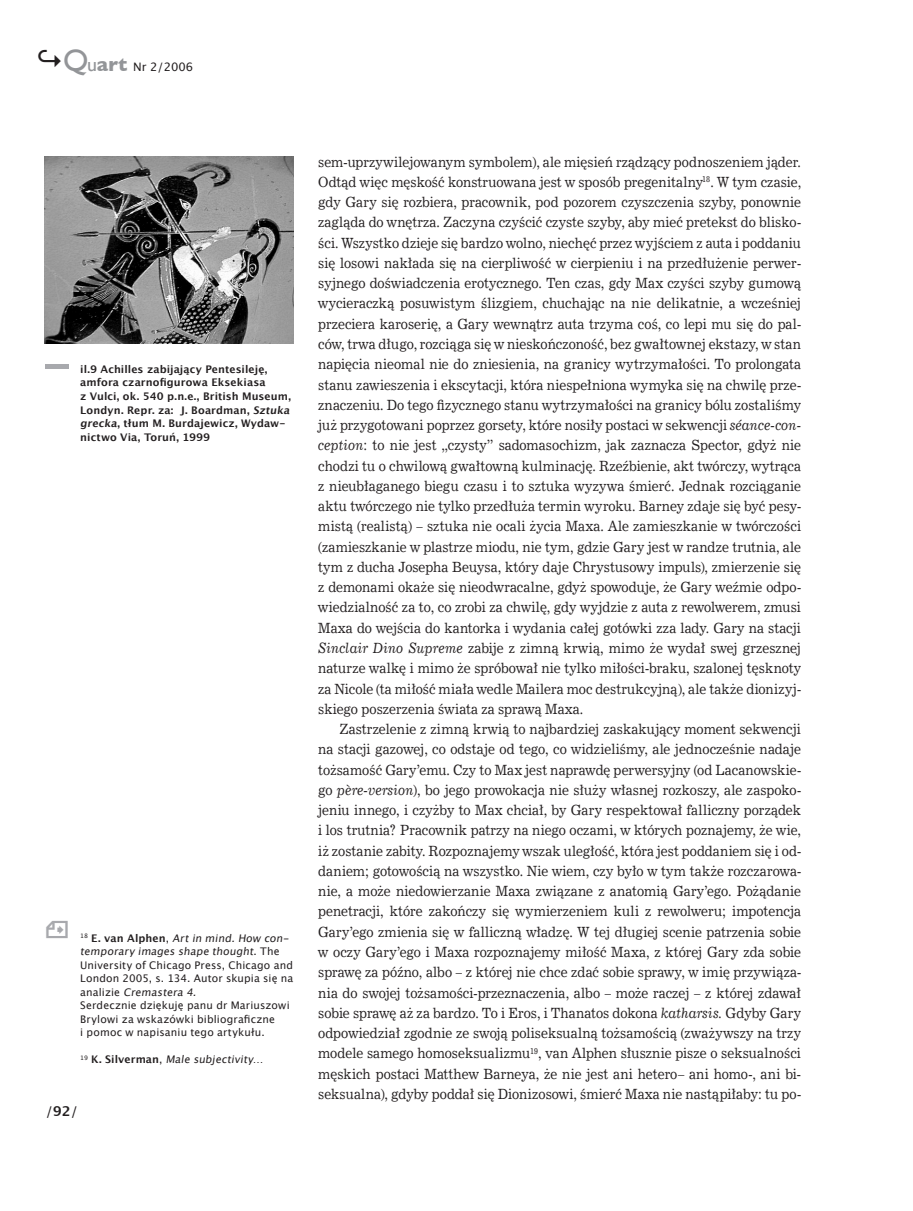
<style>
.page{position:relative;width:913px;height:1211px;background:#fff}
.page>*{position:absolute;margin:0;border:0;box-sizing:border-box;transform-origin:0 0}
.t1{font:14.1px "News 702 EU";letter-spacing:.005em;color:#231f20;scale:.89 1}
.t2{font:13.5px "Lucida Grande";color:#231f20}
.t3{font:11.7px "Lucida Grande";color:#231f20}
.t4{font:10.5px/13.5px "Lucida Grande";letter-spacing:.015em;color:#231f20}
.t5{font:700 10.5px/13.5px "Lucida Grande";letter-spacing:.01em;color:#231f20}
.s1{font-weight:700;font-size:27px}
.s2{font-family:"Gill Sans";font-size:30.9px;color:#939598}
.s3{font-family:"Gill Sans";font-size:19.8px;color:#939598}
.s4{font-family:"Gill Sans";font-weight:700;font-size:19.8px;color:#939598}
.s5{font-weight:700}
.s6{font-style:italic}
</style>
<div class="page">
<img style="left:45px;top:156px;width:249px;height:187px">
<hr style="left:45px;top:364px;width:23px;height:4px;background:#a8a9ad">
<p class="t3" style="left:36px;top:60px;width:159px"><span class="s1">↪</span><span class="s2">Q</span><span class="s3">u</span><span class="s4">art</span> Nr 2/2006</p>
<p class="t5" style="left:80px;top:362px;width:213px">il.9 Achilles zabijający Pentesileję, amfora czarnofigurowa Eksekiasa<br>z Vulci, ok. 540 p.n.e., British Museum, Londyn. Repr. za: J. Boardman, Sztuka grecka, tłum M. Burdajewicz, Wydaw&shy;nictwo Via, Toruń, 1999</p>
<p class="t4" style="left:80px;top:931px;width:214px"><sup>1</sup> <sup>8</sup> <span class="s5">E. van Al p he n</span> , Artin mind.How con&shy;temporary images shape thought. T h e University of Chicago Press, Chicago and London 2005, s. 134. Autor skupia się na a n a l i z i e Cremastera 4.<br>Serdecznie dziękuję panu dr Mariuszowi Brylowi za wskazówki bibliograficzne<br>i pomoc w napisaniu tego artykułu.</p>
<p class="t4" style="left:80px;top:1052px;width:187px"><sup>1</sup> <sup>9</sup> <span class="s5">K . S i l ve r m a n</span> , Male subjectivity…</p>
<p class="t2" style="left:46px;top:1102px;width:33px">/<span class="s5">92</span>/</p>
<p class="t1" style="left:318px;top:153px;width:544px">sem-uprzywilejowanym symbolem), ale mięsień rządzący podnoszeniem jąder.</p>
<p class="t1" style="left:318px;top:173px;width:544px">Odtąd więc męskość konstruowana jest w sposób pregenitalny<sup>18</sup>. W tym czasie,</p>
<p class="t1" style="left:318px;top:193px;width:544px">gdy Gary się rozbiera, pracownik, pod pozorem czyszczenia szyby, ponownie</p>
<p class="t1" style="left:318px;top:213px;width:544px">zagląda do wnętrza. Zaczyna czyścić czyste szyby, aby mieć pretekst do blisko-</p>
<p class="t1" style="left:318px;top:234px;width:544px">ści. Wszystko dzieje się bardzo wolno, niechęć przez wyjściem z auta i poddaniu</p>
<p class="t1" style="left:318px;top:254px;width:544px">się losowi nakłada się na cierpliwość w cierpieniu i na przedłużenie perwer-</p>
<p class="t1" style="left:318px;top:274px;width:544px">syjnego doświadczenia erotycznego. Ten czas, gdy Max czyści szyby gumową</p>
<p class="t1" style="left:318px;top:294px;width:544px">wycieraczką posuwistym ślizgiem, chuchając na nie delikatnie, a wcześniej</p>
<p class="t1" style="left:318px;top:315px;width:544px">przeciera karoserię, a Gary wewnątrz auta trzyma coś, co lepi mu się do pal-</p>
<p class="t1" style="left:318px;top:335px;width:544px">ców, trwa długo, rozciąga się w nieskończoność, bez gwałtownej ekstazy, w stan</p>
<p class="t1" style="left:318px;top:355px;width:544px">napięcia nieomal nie do zniesienia, na granicy wytrzymałości. To prolongata</p>
<p class="t1" style="left:318px;top:375px;width:544px">stanu zawieszenia i ekscytacji, która niespełniona wymyka się na chwilę prze-</p>
<p class="t1" style="left:318px;top:396px;width:544px">znaczeniu. Do tego fizycznego stanu wytrzymałości na granicy bólu zostaliśmy</p>
<p class="t1" style="left:318px;top:416px;width:544px">już przygotowani poprzez gorsety, które nosiły postaci w sekwencji <span class="s6">séance-con-</span></p>
<p class="t1" style="left:318px;top:436px;width:544px"><span class="s6">ception</span>: to nie jest „czysty” sadomasochizm, jak zaznacza Spector, gdyż nie</p>
<p class="t1" style="left:318px;top:456px;width:544px">chodzi tu o chwilową gwałtowną kulminację. Rzeźbienie, akt twórczy, wytrąca</p>
<p class="t1" style="left:318px;top:477px;width:544px">z nieubłaganego biegu czasu i to sztuka wyzywa śmierć. Jednak rozciąganie</p>
<p class="t1" style="left:318px;top:497px;width:544px">aktu twórczego nie tylko przedłuża termin wyroku. Barney zdaje się być pesy-</p>
<p class="t1" style="left:318px;top:517px;width:544px">mistą (realistą) – sztuka nie ocali życia Maxa. Ale zamieszkanie w twórczości</p>
<p class="t1" style="left:318px;top:537px;width:544px">(zamieszkanie w plastrze miodu, nie tym, gdzie Gary jest w randze trutnia, ale</p>
<p class="t1" style="left:318px;top:558px;width:544px">tym z ducha Josepha Beuysa, który daje Chrystusowy impuls), zmierzenie się</p>
<p class="t1" style="left:318px;top:578px;width:544px">z demonami okaże się nieodwracalne, gdyż spowoduje, że Gary weźmie odpo-</p>
<p class="t1" style="left:318px;top:598px;width:544px">wiedzialność za to, co zrobi za chwilę, gdy wyjdzie z auta z rewolwerem, zmusi</p>
<p class="t1" style="left:318px;top:618px;width:544px">Maxa do wejścia do kantorka i wydania całej gotówki zza lady. Gary na stacji</p>
<p class="t1" style="left:318px;top:639px;width:544px"><span class="s6">Sinclair Dino Supreme</span> zabije z zimną krwią, mimo że wydał swej grzesznej</p>
<p class="t1" style="left:318px;top:659px;width:544px">naturze walkę i mimo że spróbował nie tylko miłości-braku, szalonej tęsknoty</p>
<p class="t1" style="left:318px;top:679px;width:544px">za Nicole (ta miłość miała wedle Mailera moc destrukcyjną), ale także dionizyj-</p>
<p class="t1" style="left:318px;top:699px;width:299px">skiego poszerzenia świata za sprawą Maxa.</p>
<p class="t1" style="left:339px;top:720px;width:520px">Zastrzelenie z zimną krwią to najbardziej zaskakujący moment sekwencji</p>
<p class="t1" style="left:318px;top:740px;width:544px">na stacji gazowej, co odstaje od tego, co widzieliśmy, ale jednocześnie nadaje</p>
<p class="t1" style="left:318px;top:760px;width:544px">tożsamość Gary’emu. Czy to Max jest naprawdę perwersyjny (od Lacanowskie-</p>
<p class="t1" style="left:318px;top:780px;width:544px">go <span class="s6">père-version</span>), bo jego prowokacja nie służy własnej rozkoszy, ale zaspoko-</p>
<p class="t1" style="left:318px;top:801px;width:544px">jeniu innego, i czyżby to Max chciał, by Gary respektował falliczny porządek</p>
<p class="t1" style="left:318px;top:821px;width:544px">i los trutnia? Pracownik patrzy na niego oczami, w których poznajemy, że wie,</p>
<p class="t1" style="left:318px;top:841px;width:544px">iż zostanie zabity. Rozpoznajemy wszak uległość, która jest poddaniem się i od-</p>
<p class="t1" style="left:318px;top:861px;width:544px">daniem; gotowością na wszystko. Nie wiem, czy było w tym także rozczarowa-</p>
<p class="t1" style="left:318px;top:882px;width:544px">nie, a może niedowierzanie Maxa związane z anatomią Gary’ego. Pożądanie</p>
<p class="t1" style="left:318px;top:902px;width:544px">penetracji, które zakończy się wymierzeniem kuli z rewolweru; impotencja</p>
<p class="t1" style="left:318px;top:922px;width:544px">Gary’ego zmienia się w falliczną władzę. W tej długiej scenie patrzenia sobie</p>
<p class="t1" style="left:318px;top:942px;width:544px">w oczy Gary’ego i Maxa rozpoznajemy miłość Maxa, z której Gary zda sobie</p>
<p class="t1" style="left:318px;top:963px;width:544px">sprawę za późno, albo – z której nie chce zdać sobie sprawy, w imię przywiąza-</p>
<p class="t1" style="left:318px;top:983px;width:544px">nia do swojej tożsamości-przeznaczenia, albo – może raczej – z której zdawał</p>
<p class="t1" style="left:318px;top:1003px;width:544px">sobie sprawę aż za bardzo. To i Eros, i Thanatos dokona <span class="s6">katharsis.</span> Gdyby Gary</p>
<p class="t1" style="left:318px;top:1023px;width:544px">odpowiedział zgodnie ze swoją poliseksualną tożsamością (zważywszy na trzy</p>
<p class="t1" style="left:318px;top:1044px;width:544px">modele samego homoseksualizmu<sup>19</sup>, van Alphen słusznie pisze o seksualności</p>
<p class="t1" style="left:318px;top:1064px;width:544px">męskich postaci Matthew Barneya, że nie jest ani hetero– ani homo-, ani bi-</p>
<p class="t1" style="left:318px;top:1084px;width:544px">seksualna), gdyby poddał się Dionizosowi, śmierć Maxa nie nastąpiłaby: tu po-</p>
</div>
